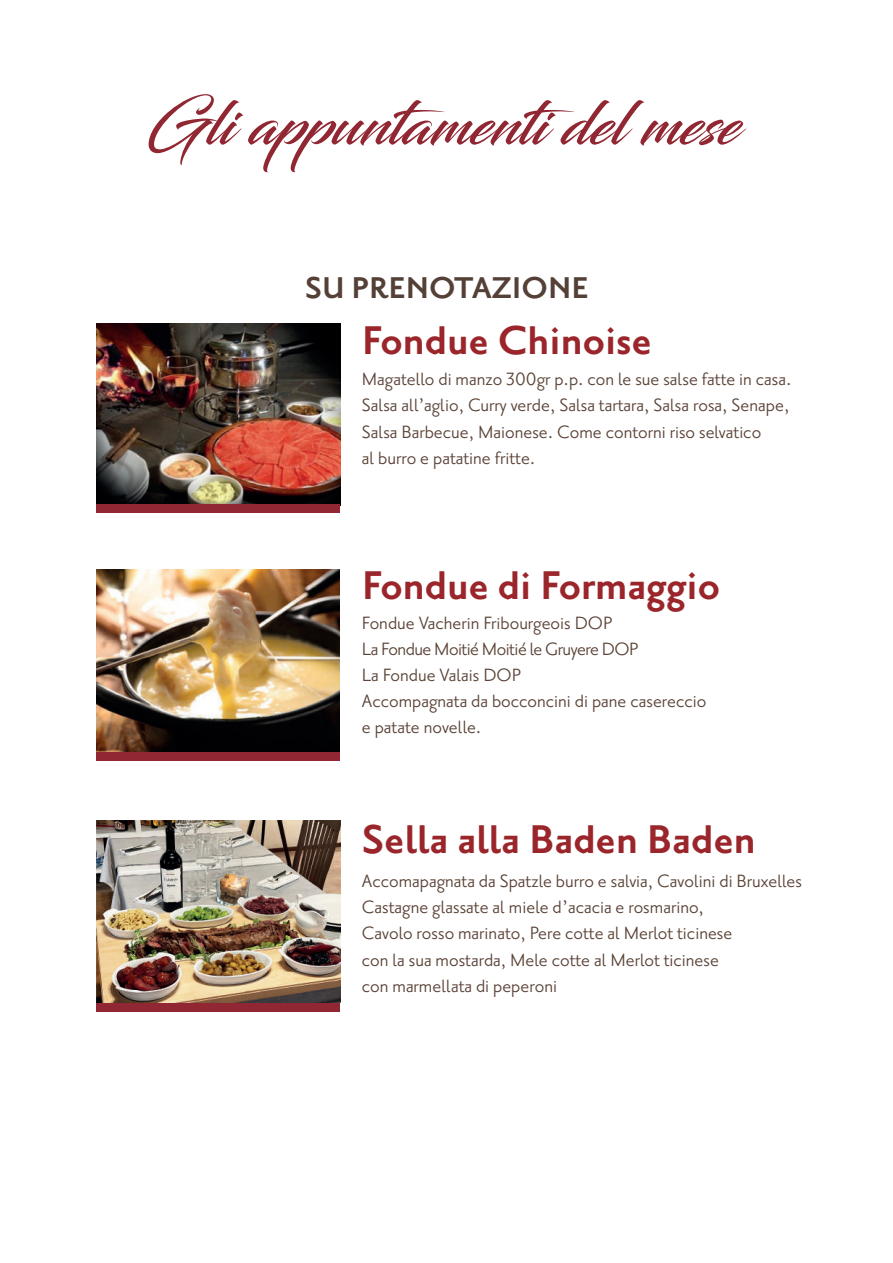
<style>
.page{position:relative;width:893px;height:1263px;background:#fff}
.page>*{position:absolute;margin:0;border:0;box-sizing:border-box;transform-origin:0 0}
.t1{font:60px "Blacksword";color:#912732}
.t2{font:700 48.75px "Priori Sans OT";color:#9a262b}
.t3{font:700 36.6px "Priori Sans OT";color:#544036}
.t4{font:21.75px/26.1px "Priori Sans OT";color:#5a4236}
</style>
<div class="page">
<img style="left:96px;top:323px;width:244px;height:181px">
<div style="left:96px;top:504px;width:244px;height:9px;background:#912732"></div>
<img style="left:97px;top:570px;width:243px;height:182px">
<div style="left:96px;top:752px;width:244px;height:9px;background:#912732"></div>
<img style="left:96px;top:820px;width:244px;height:183px">
<div style="left:96px;top:1003px;width:244px;height:9px;background:#912732"></div>
<h1 class="t1" style="left:147px;top:88px;width:594px">Gli appuntamenti del mese</h1>
<h3 class="t3" style="left:305px;top:272px;width:285px">SU PRENOTAZIONE</h3>
<h2 class="t2" style="left:362px;top:318px;width:292px">Fondue Chinoise</h2>
<p class="t4" style="left:362px;top:367px;width:431px">Magatello di manzo 300gr p.p. con le sue salse fatte in casa.<br>Salsa all’aglio, Curry verde, Salsa tartara, Salsa rosa, Senape, Salsa Barbecue, Maionese. Come contorni riso selvatico<br>al burro e patatine fritte.</p>
<h2 class="t2" style="left:362px;top:563px;width:360px">Fondue di Formaggio</h2>
<p class="t4" style="left:362px;top:611px;width:346px">Fondue Vacherin Fribourgeois DOP<br>La Fondue Moitié Moitié le Gruyere DOP<br>La Fondue Valais DOP<br>Accompagnata da bocconcini di pane casereccio e patate novelle.</p>
<h2 class="t2" style="left:362px;top:817px;width:395px">Sella alla Baden Baden</h2>
<p class="t4" style="left:362px;top:869px;width:442px">Accomapagnata da Spatzle burro e salvia, Cavolini di Bruxelles Castagne glassate al miele d’acacia e rosmarino,<br>Cavolo rosso marinato, Pere cotte al Merlot ticinese<br>con la sua mostarda, Mele cotte al Merlot ticinese<br>con marmellata di peperoni</p>
</div>
